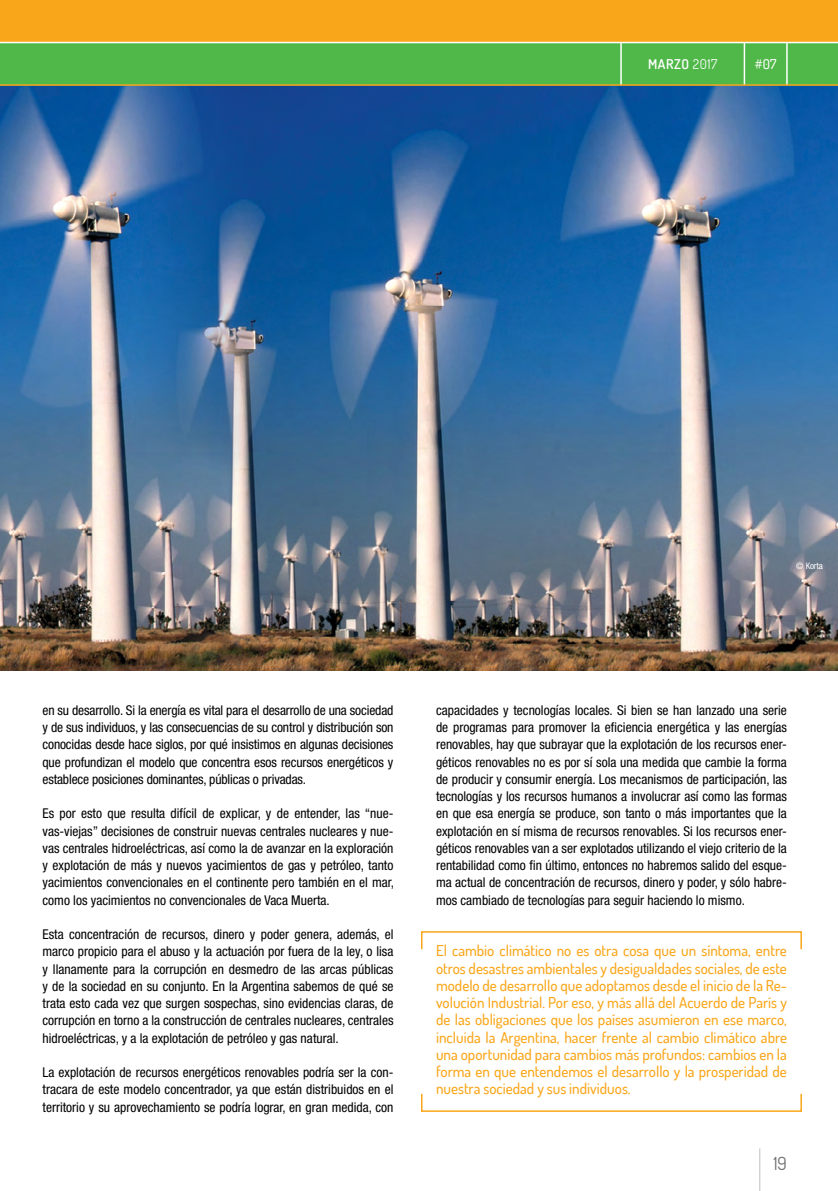
<style>
.page{position:relative;width:838px;height:1191px;background:#fff}
.page>*{position:absolute;margin:0;border:0;box-sizing:border-box;transform-origin:0 0}
.t1{font:18px "Dosis";color:#6d6e71}
.t2{font:500 15px/17.2px "Dosis";color:#faa61a;text-align:justify}
.t3{font:condensed 13.5px/17.2px "Helvetica Neue LT Std";color:#000;text-align:justify}
.t4{font:600 13.5px "Dosis";letter-spacing:.04em;color:#fff}
.t5{font:500 13.5px "Dosis";color:#fff}
.t6{font:condensed 9px "Helvetica Neue LT Std";color:#fff}
.s1{font-weight:400}
</style>
<div class="page">
<img style="left:0;top:86px;width:838px;height:584px">
<hr style="left:759px;top:1148px;width:1px;height:43px;background:#bcbec0">
<div style="left:0;top:43px;width:838px;height:42px;background:#50b848"></div>
<div style="left:0;top:0;width:838px;height:43px;background:#faa61a"></div>
<hr style="left:0;top:42px;width:838px;height:1px;background:#fff">
<hr style="left:743px;top:43px;width:2px;height:42px;background:#fff">
<hr style="left:786px;top:43px;width:1px;height:42px;background:#fff">
<hr style="left:620px;top:43px;width:2px;height:42px;background:#fff">
<div style="left:421px;top:931px;width:381px;height:19px;border:2px solid #faa61a"></div>
<hr style="left:0;top:84px;width:838px;height:2px;background:#faa61a">
<p class="t4" style="left:648px;top:55px;width:71px">MARZO <span class="s1">2017</span></p>
<p class="t5" style="left:755px;top:55px;width:23px"><span class="s1">#</span>07</p>
<p class="t6" style="left:796px;top:561px;width:28px">© Korta</p>
<p class="t3" style="left:43px;top:701px;width:352px">en su desarrollo. Si la energía es vital para el desarrollo de una sociedad y de sus individuos, y las consecuencias de su control y distribución son conocidas desde hace siglos, por qué insistimos en algunas decisiones que profundizan el modelo que concentra esos recursos energéticos y establece posiciones dominantes, públicas o privadas.</p>
<p class="t3" style="left:43px;top:805px;width:353px">Es por esto que resulta difícil de explicar, y de entender, las “nue&shy;vas-viejas” decisiones de construir nuevas centrales nucleares y nue&shy;vas centrales hidroeléctricas, así como la de avanzar en la exploración y explotación de más y nuevos yacimientos de gas y petróleo, tanto yacimientos convencionales en el continente pero también en el mar, como los yacimientos no convencionales de Vaca Muerta.</p>
<p class="t3" style="left:43px;top:925px;width:352px">Esta concentración de recursos, dinero y poder genera, además, el marco propicio para el abuso y la actuación por fuera de la ley, o lisa y llanamente para la corrupción en desmedro de las arcas públicas y de la sociedad en su conjunto. En la Argentina sabemos de qué se trata esto cada vez que surgen sospechas, sino evidencias claras, de corrupción en torno a la construcción de centrales nucleares, centrales hidroeléctricas, y a la explotación de petróleo y gas natural.</p>
<p class="t3" style="left:43px;top:1063px;width:352px">La explotación de recursos energéticos renovables podría ser la con&shy;tracara de este modelo concentrador, ya que están distribuidos en el territorio y su aprovechamiento se podría lograr, en gran medida, con</p>
<p class="t3" style="left:436px;top:701px;width:352px">capacidades y tecnologías locales. Si bien se han lanzado una serie de programas para promover la eficiencia energética y las energías renovables, hay que subrayar que la explotación de los recursos ener&shy;géticos renovables no es por sí sola una medida que cambie la forma de producir y consumir energía. Los mecanismos de participación, las tecnologías y los recursos humanos a involucrar así como las formas en que esa energía se produce, son tanto o más importantes que la explotación en sí misma de recursos renovables. Si los recursos ener&shy;géticos renovables van a ser explotados utilizando el viejo criterio de la rentabilidad como fin último, entonces no habremos salido del esque&shy;ma actual de concentración de recursos, dinero y poder, y sólo habre&shy;mos cambiado de tecnologías para seguir haciendo lo mismo.</p>
<p class="t2" style="left:436px;top:941px;width:352px">El cambio climático no es otra cosa que un síntoma, entre otros desastres ambientales y desigualdades sociales, de este modelo de desarrollo que adoptamos desde el inicio de la Re&shy;volución Industrial. Por eso, y más allá del Acuerdo de París y de las obligaciones que los países asumieron en ese marco, incluida la Argentina, hacer frente al cambio climático abre una oportunidad para cambios más profundos: cambios en la forma en que entendemos el desarrollo y la prosperidad de nuestra sociedad y sus individuos.</p>
<h1 class="t1" style="left:773px;top:1151px;width:15px">19</h1>
</div>
